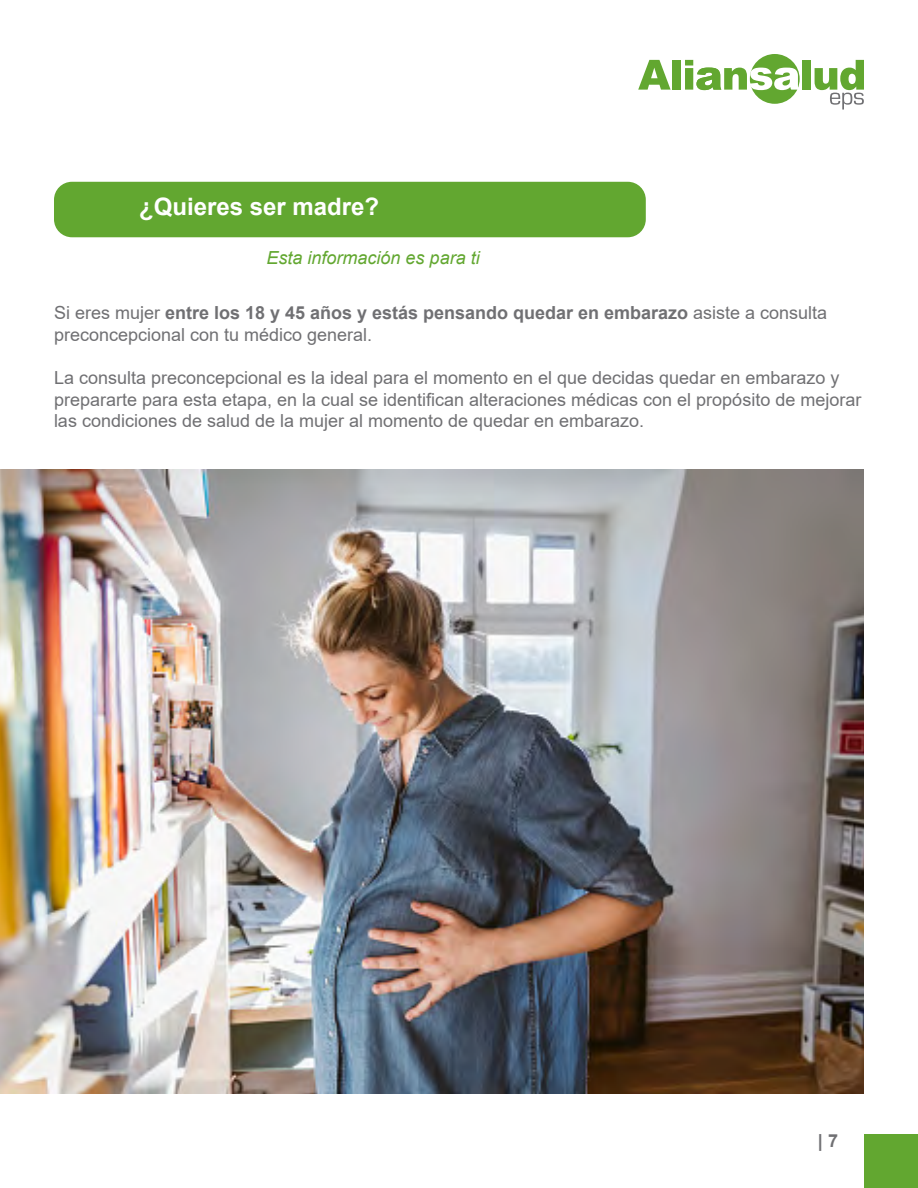
<style>
.page{position:relative;width:918px;height:1188px;background:#fff}
.page>*{position:absolute;margin:0;border:0;box-sizing:border-box;transform-origin:0 0}
.t1{font:700 24px "Arial";color:#fff}
.t2{font:18px/21.6px "Arial";color:#707073}
.t3{font:italic 18px "Arial";color:#62a730}
.t4{font:700 18px "Arial";color:#707073}
.s1{font-weight:700}
</style>
<div class="page">
<div style="left:750px;top:54px;width:50px;height:50px;background:#62a730;border-radius:50%"></div>
<svg style="left:638px;top:60px;width:33px;height:30px"></svg>
<div style="left:672px;top:60px;width:8px;height:30px;background:#62a730"></div>
<svg style="left:685px;top:60px;width:114px;height:30px"></svg>
<div style="left:802px;top:60px;width:8px;height:30px;background:#62a730"></div>
<svg style="left:815px;top:60px;width:49px;height:50px"></svg>
<div style="left:864px;top:1134px;width:54px;height:54px;background:#62a730"></div>
<div style="left:54px;top:182px;width:592px;height:55px;background:#62a730;border-radius:18px"></div>
<img style="left:0;top:470px;width:864px;height:623px">
<h1 class="t1" style="left:139px;top:190px;width:242px">¿Quieres ser madre?</h1>
<p class="t3" style="left:267px;top:246px;width:215px">Esta información es para ti</p>
<p class="t2" style="left:54px;top:302px;width:775px">Si eres mujer <span class="s1">entre los 18 y 45 años y estás pensando quedar en embarazo</span> asiste a consulta preconcepcional con tu médico general.</p>
<p class="t2" style="left:54px;top:367px;width:809px">La consulta preconcepcional es la ideal para el momento en el que decidas quedar en embarazo y prepararte para esta etapa, en la cual se identifican alteraciones médicas con el propósito de mejorar las condiciones de salud de la mujer al momento de quedar en embarazo.</p>
<p class="t4" style="left:818px;top:1128px;width:22px">| 7</p>
</div>
